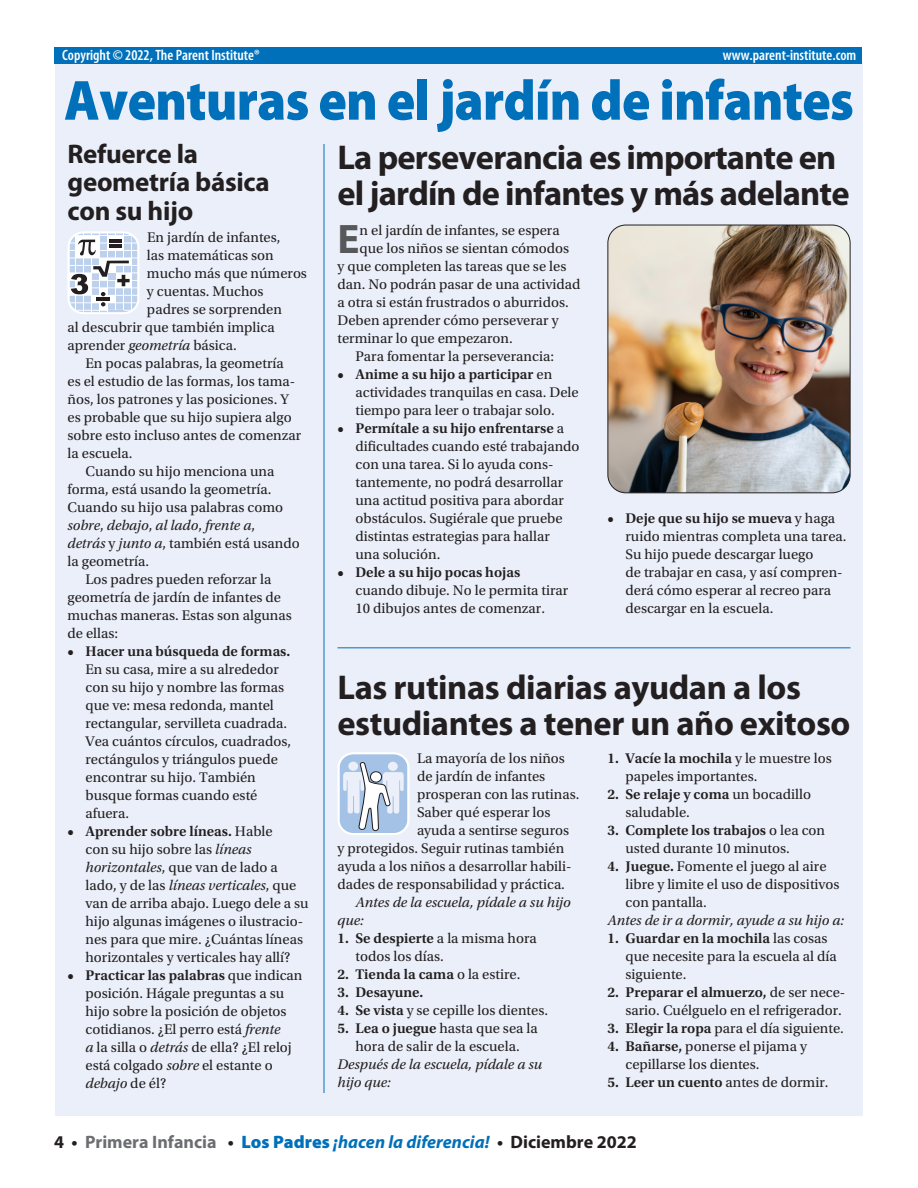
<style>
.page{position:relative;width:918px;height:1188px;background:#fff}
.page>*{position:absolute;margin:0;border:0;box-sizing:border-box;transform-origin:0 0}
.t1{font:900 57px "Myriad Pro";letter-spacing:-.015em;color:#0070ba;scale:.93 1}
.t2{font:700 41.4px "Myriad Pro";color:#57585a}
.t3{font:700 34.5px/36px "Myriad Pro";letter-spacing:-.025em;color:#231f20}
.t4{font:700 27px/28.5px "Myriad Pro";letter-spacing:-.01em;color:#231f20}
.t5{font:italic 700 18px "Myriad Pro";color:#0070ba}
.t6{font:600 condensed 15px "Myriad Pro";color:#fff}
.t7{font:14.7px/18px "Utopia Std";color:#231f20}
.t8{font:italic 14.7px/18px "Utopia Std";color:#231f20}
.t9{font:600 14.7px "Utopia Std";color:#231f20}
.s1{font-style:italic}
.s2{font-style:normal}
.s3{font-weight:600}
.s4{font-weight:400}
.s5{font-style:normal;color:#231f20}
.s6{font-style:normal;color:#6c6d70}
.s7{font-weight:900;font-style:normal}
</style>
<div class="page">
<div style="left:55px;top:63px;width:808px;height:1053px;background:#eaeff9"></div>
<hr style="left:338px;top:647px;width:512px;height:1px;background:#0070ba">
<div style="left:55px;top:48px;width:807px;height:16px;background:#0070ba"></div>
<hr style="left:324px;top:144px;width:1px;height:949px;background:#0070ba">
<svg style="left:338px;top:752px;width:71px;height:83px"></svg>
<svg style="left:68px;top:231px;width:71px;height:83px"></svg>
<img style="left:608px;top:225px;width:242px;height:268px">
<div style="left:608px;top:225px;width:242px;height:268px;border:1px solid #231f20;border-radius:18px"></div>
<p class="t6" style="left:62px;top:45px;width:199px">Copyright © 2022, The Parent Institute®</p>
<p class="t6" style="left:723px;top:45px;width:135px">www.parent-institute.com</p>
<h1 class="t1" style="left:64px;top:62px;width:851px">Aventuras en el jardín de infantes</h1>
<h3 class="t4" style="left:68px;top:139px;width:204px">Refuerce la geometría básica con su hijo</h3>
<h3 class="t3" style="left:338px;top:138px;width:514px">La perseverancia es importante en el jardín de infantes y más adelante</h3>
<h2 class="t2" style="left:338px;top:212px;width:24px">E</h2>
<p class="t7" style="left:360px;top:222px;width:202px">n el jardín de infantes, se espera</p>
<p class="t7" style="left:147px;top:229px;width:135px">En jardín de infantes,</p>
<p class="t7" style="left:147px;top:247px;width:128px">las matemáticas son</p>
<p class="t7" style="left:147px;top:265px;width:162px">mucho más que números</p>
<p class="t7" style="left:147px;top:283px;width:118px">y cuentas. Muchos</p>
<p class="t7" style="left:147px;top:301px;width:137px">padres se sorprenden</p>
<p class="t7" style="left:68px;top:319px;width:209px">al descubrir que también implica</p>
<p class="t7" style="left:68px;top:337px;width:171px">aprender <span class="s1">geometría</span> básica.</p>
<p class="t7" style="left:85px;top:355px;width:200px">En pocas palabras, la geometría</p>
<p class="t7" style="left:68px;top:373px;width:229px">es el estudio de las formas, los tama-</p>
<p class="t7" style="left:68px;top:391px;width:223px">ños, los patrones y las posiciones. Y</p>
<p class="t7" style="left:68px;top:409px;width:226px">es probable que su hijo supiera algo</p>
<p class="t7" style="left:68px;top:427px;width:235px">sobre esto incluso antes de comenzar</p>
<p class="t7" style="left:68px;top:445px;width:66px">la escuela.</p>
<p class="t7" style="left:85px;top:463px;width:190px">Cuando su hijo menciona una</p>
<p class="t7" style="left:68px;top:481px;width:205px">forma, está usando la geometría.</p>
<p class="t7" style="left:68px;top:499px;width:217px">Cuando su hijo usa palabras como</p>
<p class="t8" style="left:68px;top:517px;width:189px">sobre<span class="s2">,</span> debajo<span class="s2">,</span> al lado<span class="s2">,</span> frente a<span class="s2">,</span></p>
<p class="t7" style="left:68px;top:535px;width:234px"><span class="s1">detrás</span> y <span class="s1">junto a</span>, también está usando</p>
<p class="t7" style="left:68px;top:553px;width:83px">la geometría.</p>
<p class="t7" style="left:85px;top:571px;width:187px">Los padres pueden reforzar la</p>
<p class="t7" style="left:68px;top:589px;width:215px">geometría de jardín de infantes de</p>
<p class="t7" style="left:68px;top:607px;width:226px">muchas maneras. Estas son algunas</p>
<p class="t7" style="left:68px;top:625px;width:52px">de ellas:</p>
<p class="t9" style="left:68px;top:643px;width:224px">• Hacer una búsqueda de formas.</p>
<p class="t7" style="left:86px;top:661px;width:207px">En su casa, mire a su alrededor con su hijo y nombre las formas que ve: mesa redonda, mantel rectangular, servilleta cuadrada.<br>Vea cuántos círculos, cuadrados, rectángulos y triángulos puede encontrar su hijo. También busque formas cuando esté afuera.</p>
<p class="t7" style="left:86px;top:823px;width:225px;text-indent:-18px"><span class="s3">• Aprender sobre líneas.</span> Hable<br>con su hijo sobre las <span class="s1">líneas horizontales</span>, que van de lado a lado, y de las <span class="s1">líneas verticales</span>, que van de arriba abajo. Luego dele a su hijo algunas imágenes o ilustracio&shy;nes para que mire. ¿Cuántas líneas horizontales y verticales hay allí?</p>
<p class="t7" style="left:86px;top:967px;width:219px;text-indent:-18px"><span class="s3">• Practicar las palabras</span> que indican posición. Hágale preguntas a su hijo sobre la posición de objetos cotidianos. ¿El perro está <span class="s1">frente<br>a</span> la silla o <span class="s1">detrás</span> de ella? ¿El reloj está colgado <span class="s1">sobre</span> el estante o <span class="s1">debajo</span> de él?</p>
<p class="t7" style="left:360px;top:240px;width:211px">que los niños se sientan cómodos</p>
<p class="t7" style="left:338px;top:258px;width:230px">y que completen las tareas que se les</p>
<p class="t7" style="left:338px;top:276px;width:244px">dan. No podrán pasar de una actividad</p>
<p class="t7" style="left:338px;top:294px;width:233px">a otra si están frustrados o aburridos.</p>
<p class="t7" style="left:338px;top:312px;width:223px">Deben aprender cómo perseverar y</p>
<p class="t7" style="left:338px;top:330px;width:177px">terminar lo que empezaron.</p>
<p class="t7" style="left:355px;top:348px;width:200px">Para fomentar la perseverancia:</p>
<p class="t7" style="left:356px;top:366px;width:225px;text-indent:-18px"><span class="s3">• Anime a su hijo a participar</span> en actividades tranquilas en casa. Dele tiempo para leer o trabajar solo.</p>
<p class="t7" style="left:356px;top:420px;width:226px;text-indent:-18px"><span class="s3">• Permítale a su hijo enfrentarse</span> a dificultades cuando esté trabajando con una tarea. Si lo ayuda cons&shy;tantemente, no podrá desarrollar una actitud positiva para abordar obstáculos. Sugiérale que pruebe distintas estrategias para hallar<br>una solución.</p>
<p class="t9" style="left:338px;top:564px;width:184px">• Dele a su hijo pocas hojas</p>
<p class="t7" style="left:356px;top:582px;width:214px">cuando dibuje. No le permita tirar<br>10 dibujos antes de comenzar.</p>
<p class="t7" style="left:626px;top:510px;width:223px;text-indent:-18px"><span class="s3">• Deje que su hijo se mueva</span> y haga ruido mientras completa una tarea.<br>Su hijo puede descargar luego<br>de trabajar en casa, y así compren&shy;derá cómo esperar al recreo para descargar en la escuela.</p>
<h3 class="t3" style="left:338px;top:668px;width:514px">Las rutinas diarias ayudan a los estudiantes a tener un año exitoso</h3>
<p class="t7" style="left:417px;top:749px;width:149px">La mayoría de los niños</p>
<p class="t7" style="left:417px;top:767px;width:130px">de jardín de infantes</p>
<p class="t7" style="left:417px;top:785px;width:164px">prosperan con las rutinas.</p>
<p class="t7" style="left:417px;top:803px;width:135px">Saber qué esperar los</p>
<p class="t7" style="left:417px;top:821px;width:154px">ayuda a sentirse seguros</p>
<p class="t7" style="left:338px;top:839px;width:228px">y protegidos. Seguir rutinas también</p>
<p class="t7" style="left:338px;top:857px;width:236px">ayuda a los niños a desarrollar habili-</p>
<p class="t7" style="left:338px;top:875px;width:229px">dades de responsabilidad y práctica.</p>
<p class="t8" style="left:338px;top:893px;width:235px;text-indent:18px">Antes de la escuela, pídale a su hijo que:</p>
<p class="t7" style="left:356px;top:929px;width:183px;text-indent:-18px"><span class="s3">1. Se despierte</span> a la misma hora todos los días.</p>
<p class="t9" style="left:338px;top:966px;width:184px">2. Tienda la cama <span class="s4">o la estire.</span></p>
<p class="t9" style="left:338px;top:984px;width:87px">3. Desayune.</p>
<p class="t7" style="left:338px;top:1001px;width:212px"><span class="s3">4. Se vista</span> y se cepille los dientes.</p>
<p class="t7" style="left:338px;top:1019px;width:202px;text-align:center"><span class="s3">5. Lea o juegue</span> hasta que sea la hora de salir de la escuela.</p>
<p class="t8" style="left:338px;top:1055px;width:206px">Después de la escuela, pídale a su hijo que:</p>
<p class="t7" style="left:626px;top:749px;width:208px;text-indent:-18px"><span class="s3">1. Vacíe la mochila</span> y le muestre los papeles importantes.</p>
<p class="t7" style="left:626px;top:785px;width:187px;text-indent:-18px"><span class="s3">2. Se relaje y coma</span> un bocadillo saludable.</p>
<p class="t7" style="left:626px;top:821px;width:201px;text-indent:-18px"><span class="s3">3. Complete los trabajos</span> o lea con usted durante 10 minutos.</p>
<p class="t7" style="left:626px;top:857px;width:216px;text-indent:-18px"><span class="s3">4. Juegue.</span> Fomente el juego al aire libre y limite el uso de dispositivos con pantalla.</p>
<p class="t8" style="left:608px;top:911px;width:238px">Antes de ir a dormir, ayude a su hijo a:</p>
<p class="t7" style="left:626px;top:929px;width:213px;text-indent:-18px"><span class="s3">1. Guardar en la mochila</span> las cosas que necesite para la escuela al día siguiente.</p>
<p class="t7" style="left:608px;top:983px;width:239px;text-align:right"><span class="s3">2. Preparar el almuerzo,</span> de ser nece&shy;sario. Cuélguelo en el refrigerador.</p>
<p class="t7" style="left:608px;top:1019px;width:238px"><span class="s3">3. Elegir la ropa</span> para el día siguiente.</p>
<p class="t7" style="left:626px;top:1037px;width:183px;text-indent:-18px"><span class="s3">4. Bañarse,</span> ponerse el pijama y cepillarse los dientes.</p>
<p class="t9" style="left:608px;top:1074px;width:222px">5. Leer un cuento <span class="s4">antes de dormir.</span></p>
<p class="t5" style="left:54px;top:1130px;width:584px"><span class="s5">4 •</span> <span class="s6">Primera Infancia</span> <span class="s5">•</span> <span class="s7">Los Padres</span> ¡hacen la diferencia! <span class="s5">• Diciembre 2022</span></p>
</div>
